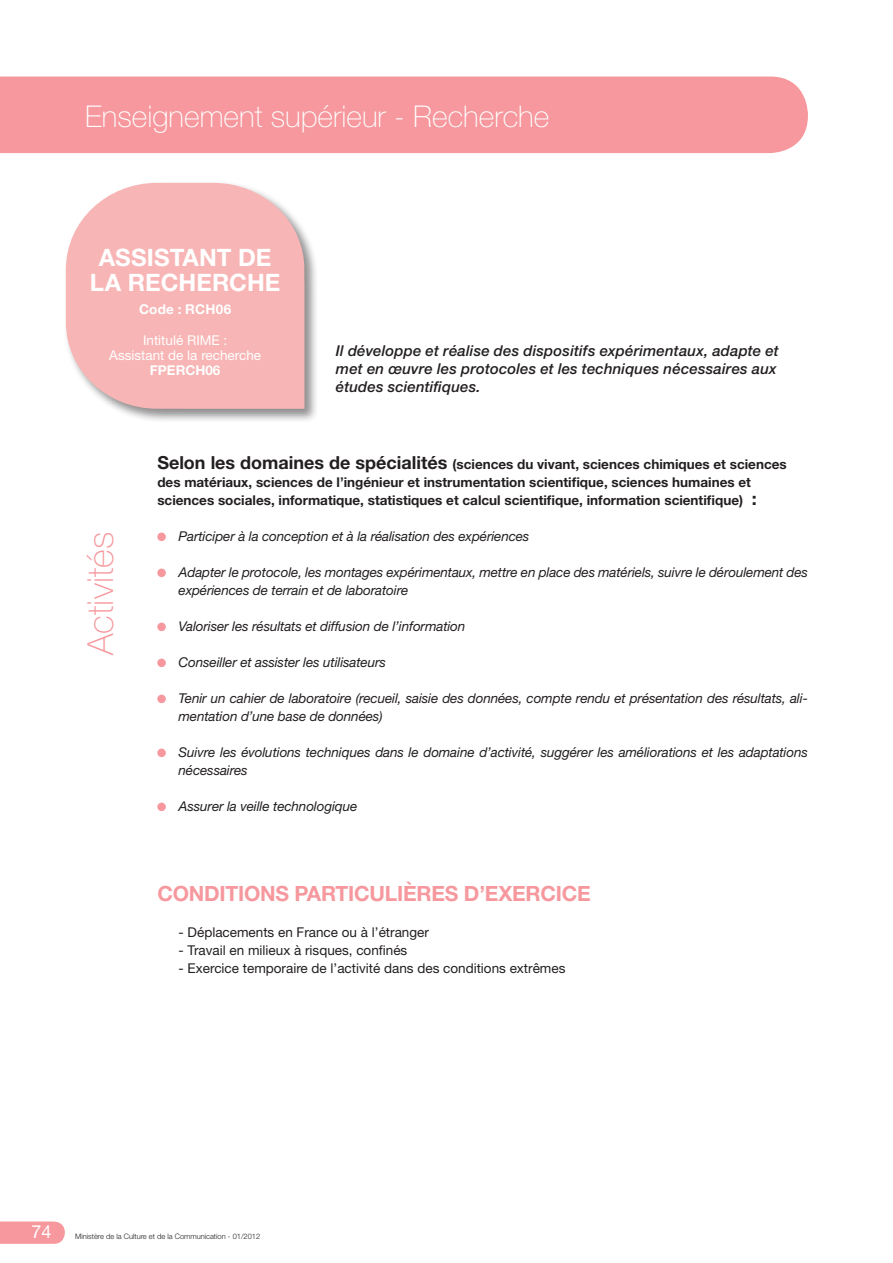
<style>
.page{position:relative;width:893px;height:1263px;background:#fff}
.page>*{position:absolute;margin:0;border:0;box-sizing:border-box;transform-origin:0 0}
.t1{font:100 36px "Helvetica Neue";color:#f6989d}
.t2{font:100 30px "Helvetica Neue";color:#fff}
.t3{font:700 24px/25.5px "Helvetica Neue";color:#fff;text-align:center}
._02-Texte_courant{font:700 21px "Helvetica Neue";letter-spacing:-.01em;color:#f6989d}
.t4{font:18px "Helvetica Neue";color:#fff}
._01_Définition_de_po{font:italic 500 15px/18px "Helvetica Neue";letter-spacing:.01em;color:#231f20}
._02-Texte_courant-2{font:italic 13.5px/18px "Helvetica Neue";letter-spacing:-.01em;color:#231f20}
._02-Texte_courant-3{font:700 13.5px/18px "Helvetica Neue";color:#231f20}
._02-Texte_courant-4{font:13.5px "Helvetica Neue";color:#231f20}
.t5{font:13.5px "Helvetica Neue";color:#fff}
.t6{font:700 13.5px "Helvetica Neue";letter-spacing:.005em;color:#fff}
.t7{font:300 7.5px "Helvetica Neue";color:#231f20}
.s1{font-size:18px}
</style>
<div class="page">
<div style="left:0;top:77px;width:808px;height:76px;background:#f6989d"></div>
<div style="left:64px;top:181px;width:255px;height:242px;background:#231f20;opacity:.5"></div>
<svg style="left:66px;top:183px;width:238px;height:226px;background:#f7bbbb"></svg>
<svg style="left:0;top:1221px;width:65px;height:23px"></svg>
<div style="left:157px;top:533px;width:9px;height:8px;background:#f6989d;border-radius:50%"></div>
<div style="left:157px;top:569px;width:9px;height:8px;background:#f6989d;border-radius:50%"></div>
<div style="left:157px;top:623px;width:9px;height:8px;background:#f6989d;border-radius:50%"></div>
<div style="left:157px;top:659px;width:9px;height:8px;background:#f6989d;border-radius:50%"></div>
<div style="left:157px;top:695px;width:9px;height:8px;background:#f6989d;border-radius:50%"></div>
<div style="left:157px;top:749px;width:9px;height:8px;background:#f6989d;border-radius:50%"></div>
<div style="left:157px;top:803px;width:9px;height:8px;background:#f6989d;border-radius:50%"></div>
<h2 class="t2" style="left:85px;top:99px;width:466px">Enseignement supérieur - Recherche</h2>
<p class="t3" style="left:90px;top:244px;width:192px">ASSISTANT DE<br>LA RECHERCHE</p>
<p class="t6" style="left:139px;top:301px;width:94px">Code : RCH06</p>
<p class="t5" style="left:143px;top:333px;width:86px">Intitulé RIME :</p>
<p class="t5" style="left:109px;top:348px;width:153px">Assistant de la recherche</p>
<p class="t6" style="left:150px;top:362px;width:72px">FPERCH06</p>
<p class="_01_Définition_de_po" style="left:336px;top:342px;width:444px">Il développe et réalise des dispositifs expérimentaux, adapte et met en œuvre les protocoles et les techniques nécessaires aux études scientifiques.</p>
<p class="t1" style="left:80px;top:655px;width:124px;rotate:-90deg">Activités</p>
<p class="_02-Texte_courant-3" style="left:157px;top:455px;width:631px"><span class="s1">Selon les domaines de spécialités</span> (sciences du vivant, sciences chimiques et sciences des matériaux, sciences de l’ingénieur et instrumentation scientifique, sciences humaines et sciences sociales, informatique, statistiques et calcul scientifique, information scientifique) <span class="s1">:</span></p>
<p class="_02-Texte_courant-2" style="left:179px;top:527px;width:352px">Participer à la conception et à la réalisation des expériences</p>
<p class="_02-Texte_courant-2" style="left:179px;top:563px;width:631px">Adapter le protocole, les montages expérimentaux, mettre en place des matériels, suivre le déroulement des expériences de terrain et de laboratoire</p>
<p class="_02-Texte_courant-2" style="left:179px;top:617px;width:288px">Valoriser les résultats et diffusion de l’information</p>
<p class="_02-Texte_courant-2" style="left:179px;top:653px;width:209px">Conseiller et assister les utilisateurs</p>
<p class="_02-Texte_courant-2" style="left:179px;top:689px;width:631px">Tenir un cahier de laboratoire (recueil, saisie des données, compte rendu et présentation des résultats, ali&shy;mentation d’une base de données)</p>
<p class="_02-Texte_courant-2" style="left:179px;top:743px;width:631px">Suivre les évolutions techniques dans le domaine d’activité, suggérer les améliorations et les adaptations nécessaires</p>
<p class="_02-Texte_courant-2" style="left:179px;top:797px;width:180px">Assurer la veille technologique</p>
<p class="_02-Texte_courant" style="left:157px;top:881px;width:435px">CONDITIONS PARTICULIÈRES D’EXERCICE</p>
<p class="_02-Texte_courant-4" style="left:179px;top:924px;width:252px">- Déplacements en France ou à l’étranger</p>
<p class="_02-Texte_courant-4" style="left:179px;top:942px;width:230px">- Travail en milieux à risques, confinés</p>
<p class="_02-Texte_courant-4" style="left:179px;top:960px;width:388px">- Exercice temporaire de l’activité dans des conditions extrêmes</p>
<h3 class="t4" style="left:31px;top:1221px;width:22px">74</h3>
<p class="t7" style="left:75px;top:1231px;width:187px">Ministère de la Culture et de la Communication - 01/2012</p>
</div>
